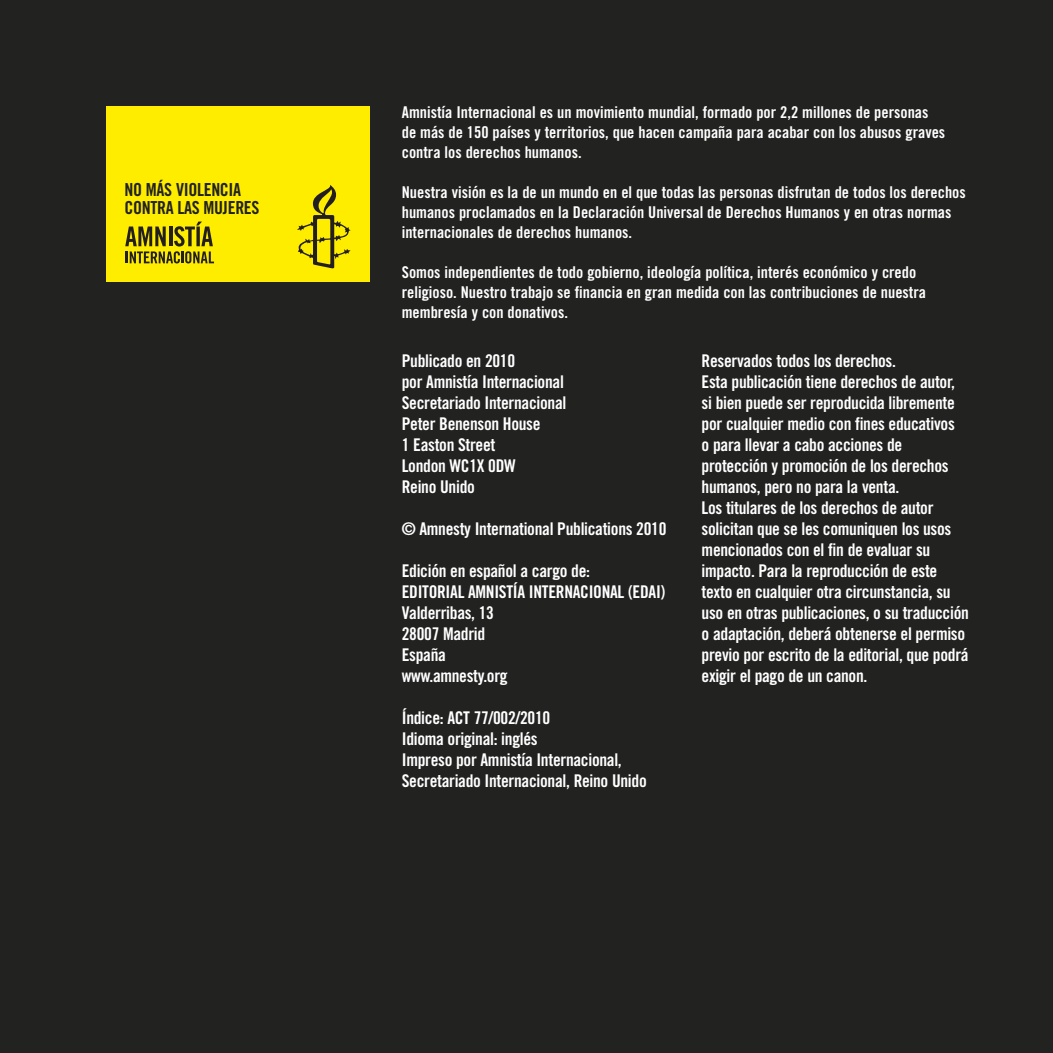
<style>
.page{position:relative;width:1053px;height:1053px;background:#fff}
.page>*{position:absolute;margin:0;border:0;box-sizing:border-box;transform-origin:0 0}
.t1{font:18px/18px "Amnesty Trade Gothic Bd Cn 20";letter-spacing:-.02em;color:#222221}
.t2{font:17.5px/21px "Amnesty Trade Gothic Bd Cn 20";letter-spacing:-.02em;color:#fff}
.t3{font:16.25px/20px "Amnesty Trade Gothic Bd Cn 20";color:#fff}
</style>
<div class="page">
<div style="left:0;top:0;width:1052px;height:1052px;background:#222221"></div>
<div style="left:106px;top:106px;width:263px;height:176px;background:#ffed00"></div>
<svg style="left:297px;top:185px;width:53px;height:83px"></svg>
<svg style="left:125px;top:221px;width:89px;height:42px"></svg>
<p class="t1" style="left:125px;top:180px;width:136px">NO MÁS VIOLENCIA<br>CONTRA LAS MUJERES</p>
<p class="t3" style="left:402px;top:102px;width:545px">Amnistía Internacional es un movimiento mundial, formado por 2,2 millones de personas de más de 150 países y territorios, que hacen campaña para acabar con los abusos graves contra los derechos humanos.</p>
<p class="t3" style="left:402px;top:182px;width:565px">Nuestra visión es la de un mundo en el que todas las personas disfrutan de todos los derechos humanos proclamados en la Declaración Universal de Derechos Humanos y en otras normas internacionales de derechos humanos.</p>
<p class="t3" style="left:402px;top:262px;width:525px">Somos independientes de todo gobierno, ideología política, interés económico y credo religioso. Nuestro trabajo se financia en gran medida con las contribuciones de nuestra membresía y con donativos.</p>
<p class="t2" style="left:402px;top:350px;width:166px">Publicado en 2010<br>por Amnistía Internacional<br>Secretariado Internacional<br>Peter Benenson House<br>1 Easton Street<br>London WC1X 0DW<br>Reino Unido</p>
<p class="t2" style="left:402px;top:518px;width:266px">© Amnesty International Publications 2010</p>
<p class="t2" style="left:402px;top:560px;width:265px">Edición en español a cargo de:<br>EDITORIAL AMNISTÍA INTERNACIONAL (EDAI)<br>Valderribas, 13<br>28007 Madrid<br>España<br>www.amnesty.org</p>
<p class="t2" style="left:402px;top:707px;width:246px">Índice: ACT 77/002/2010<br>Idioma original: inglés<br>Impreso por Amnistía Internacional,<br>Secretariado Internacional, Reino Unido</p>
<p class="t2" style="left:701px;top:350px;width:269px">Reservados todos los derechos.<br>Esta publicación tiene derechos de autor, si bien puede ser reproducida libremente por cualquier medio con fines educativos<br>o para llevar a cabo acciones de protección y promoción de los derechos humanos, pero no para la venta.<br>Los titulares de los derechos de autor solicitan que se les comuniquen los usos mencionados con el fin de evaluar su impacto. Para la reproducción de este texto en cualquier otra circunstancia, su uso en otras publicaciones, o su traducción o adaptación, deberá obtenerse el permiso previo por escrito de la editorial, que podrá exigir el pago de un canon.</p>
</div>
